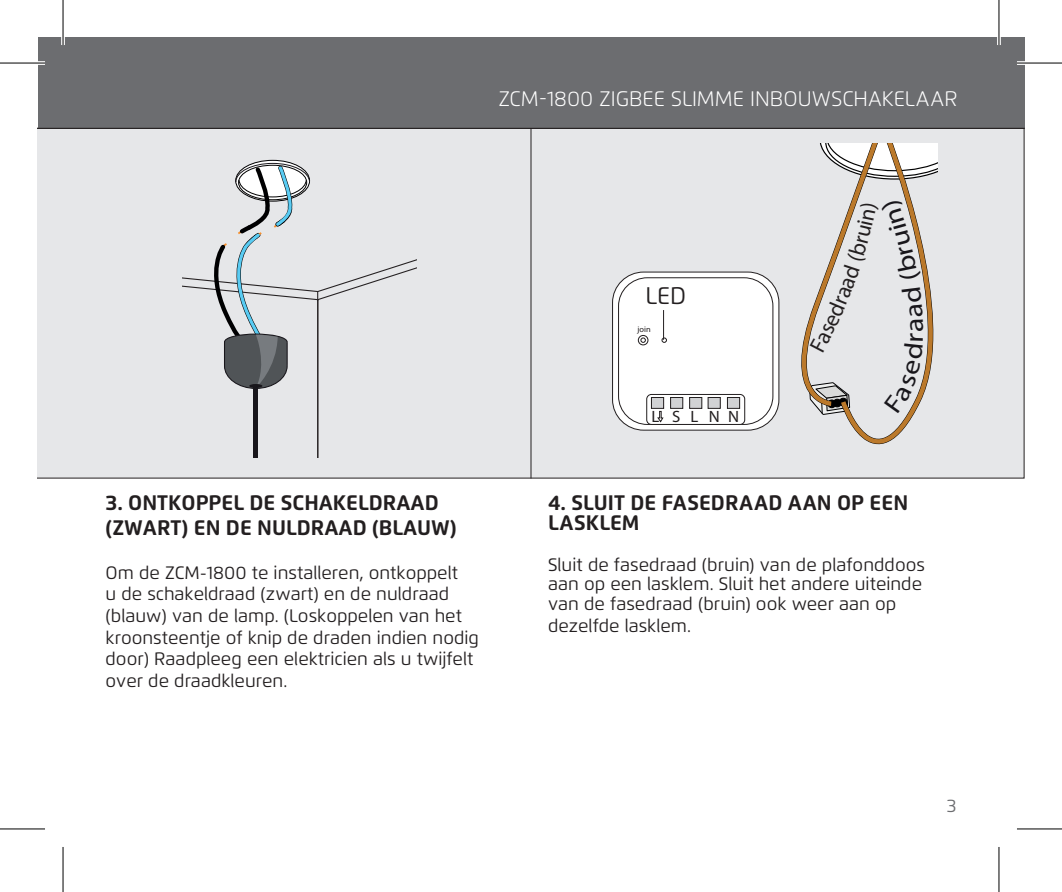
<style>
.page{position:relative;width:1062px;height:892px;background:#fff}
.page>*{position:absolute;margin:0;border:0;box-sizing:border-box;transform-origin:0 0}
.t1{font:24px "Flexo";color:#231f20}
.Kopje{font:700 21px/25.2px "Flexo";color:#231f20}
.t2{font:300 21px "Flexo";color:#fff}
.t3{font:18px/21.6px "Flexo";color:#231f20}
.t4{font:18px "Flexo";color:#6c6d70}
.t5{font:16.5px "Myriad Pro";color:#231f20}
.t6{font:8.1px "Myriad Pro";color:#231f20}
</style>
<div class="page">
<div style="left:37px;top:129px;width:987px;height:349px;background:#e6e7e9"></div>
<hr style="left:530px;top:128px;width:1px;height:350px;background:#231f20">
<div style="left:182px;top:150px;width:234px;height:13px;background:#e6e7e9"></div>
<svg style="left:182px;top:163px;width:234px;height:294px"></svg>
<hr style="left:254px;top:386px;width:4px;height:71px;background:#18161b">
<svg style="left:249px;top:384px;width:13px;height:4px"></svg>
<div style="left:37px;top:37px;width:987px;height:92px;background:#6c6d70"></div>
<svg style="left:612px;top:272px;width:166px;height:158px"></svg>
<div style="left:612px;top:272px;width:167px;height:158px;border:1px solid #231f20;border-radius:31px"></div>
<div style="left:618px;top:278px;width:154px;height:146px;background:#fff;border-radius:29px"></div>
<div style="left:618px;top:277px;width:155px;height:147px;border:1px solid #231f20;border-radius:29px"></div>
<div style="left:646px;top:394px;width:99px;height:30px;border:1px solid #231f20;border-radius:5px"></div>
<div style="left:638px;top:335px;width:10px;height:10px;border:1px solid #231f20;border-radius:50%"></div>
<svg style="left:640px;top:337px;width:5px;height:5px"></svg>
<svg style="left:661px;top:337px;width:5px;height:5px"></svg>
<div style="left:651px;top:397px;width:12px;height:11px;background:#d1d2d4"></div>
<div style="left:651px;top:397px;width:13px;height:11px;border:1px solid #231f20"></div>
<div style="left:670px;top:397px;width:12px;height:11px;background:#d1d2d4"></div>
<div style="left:670px;top:397px;width:13px;height:11px;border:1px solid #231f20"></div>
<div style="left:689px;top:397px;width:12px;height:11px;background:#d1d2d4"></div>
<div style="left:689px;top:397px;width:13px;height:11px;border:1px solid #231f20"></div>
<div style="left:708px;top:397px;width:12px;height:11px;background:#d1d2d4"></div>
<div style="left:707px;top:397px;width:13px;height:11px;border:1px solid #231f20"></div>
<div style="left:727px;top:397px;width:12px;height:11px;background:#d1d2d4"></div>
<div style="left:727px;top:397px;width:13px;height:11px;border:1px solid #231f20"></div>
<svg style="left:657px;top:411px;width:6px;height:11px"></svg>
<hr style="left:663px;top:310px;width:1px;height:30px;background:#231f20">
<hr style="left:0;top:61px;width:45px;height:4px;background:#fff">
<hr style="left:1016px;top:61px;width:45px;height:4px;background:#fff">
<svg style="left:0;top:829px;width:45px;height:1px"></svg>
<svg style="left:1017px;top:829px;width:44px;height:1px"></svg>
<svg style="left:61px;top:37px;width:4px;height:8px"></svg>
<hr style="left:997px;top:0;width:3px;height:45px;background:#fff">
<hr style="left:0;top:62px;width:45px;height:2px;background:#000">
<hr style="left:1016px;top:62px;width:45px;height:2px;background:#000">
<hr style="left:0;top:828px;width:45px;height:1px;background:#000">
<hr style="left:1016px;top:828px;width:45px;height:1px;background:#000">
<hr style="left:62px;top:0;width:2px;height:45px;background:#000">
<hr style="left:62px;top:846px;width:2px;height:45px;background:#000">
<hr style="left:998px;top:0;width:1px;height:45px;background:#000">
<hr style="left:998px;top:846px;width:1px;height:45px;background:#000">
<svg style="left:781px;top:144px;width:156px;height:332px"></svg>
<p class="t2" style="left:498px;top:86px;width:460px">ZCM-1800 ZIGBEE SLIMME INBOUWSCHAKELAAR</p>
<p class="Kopje" style="left:106px;top:490px;width:353px">3. ONTKOPPEL DE SCHAKELDRAAD (ZWART) EN DE NULDRAAD (BLAUW)</p>
<p class="t3" style="left:106px;top:561px;width:375px">Om de ZCM-1800 te installeren, ontkoppelt<br>u de schakeldraad (zwart) en de nuldraad (blauw) van de lamp. (Loskoppelen van het kroonsteentje of knip de draden indien nodig door) Raadpleeg een elektricien als u twijfelt over de draadkleuren.</p>
<p class="t1" style="left:645px;top:281px;width:42px">LED</p>
<p class="t6" style="left:637px;top:324px;width:15px">join</p>
<p class="t5" style="left:651px;top:406px;width:89px">L SLNN</p>
<p class="Kopje" style="left:548px;top:490px;width:362px">4. SLUIT DE FASEDRAAD AAN OP EEN</p>
<p class="Kopje" style="left:548px;top:509px;width:93px">LASKLEM</p>
<p class="t3" style="left:548px;top:554px;width:378px;line-height:19.5px">Sluit de fasedraad (bruin) van de plafonddoos aan op een lasklem. Sluit het andere uiteinde van de fasedraad (bruin) ook weer aan op</p>
<p class="t3" style="left:548px;top:614px;width:145px">dezelfde lasklem.</p>
<p class="t4" style="left:946px;top:794px;width:11px">3</p>
</div>
